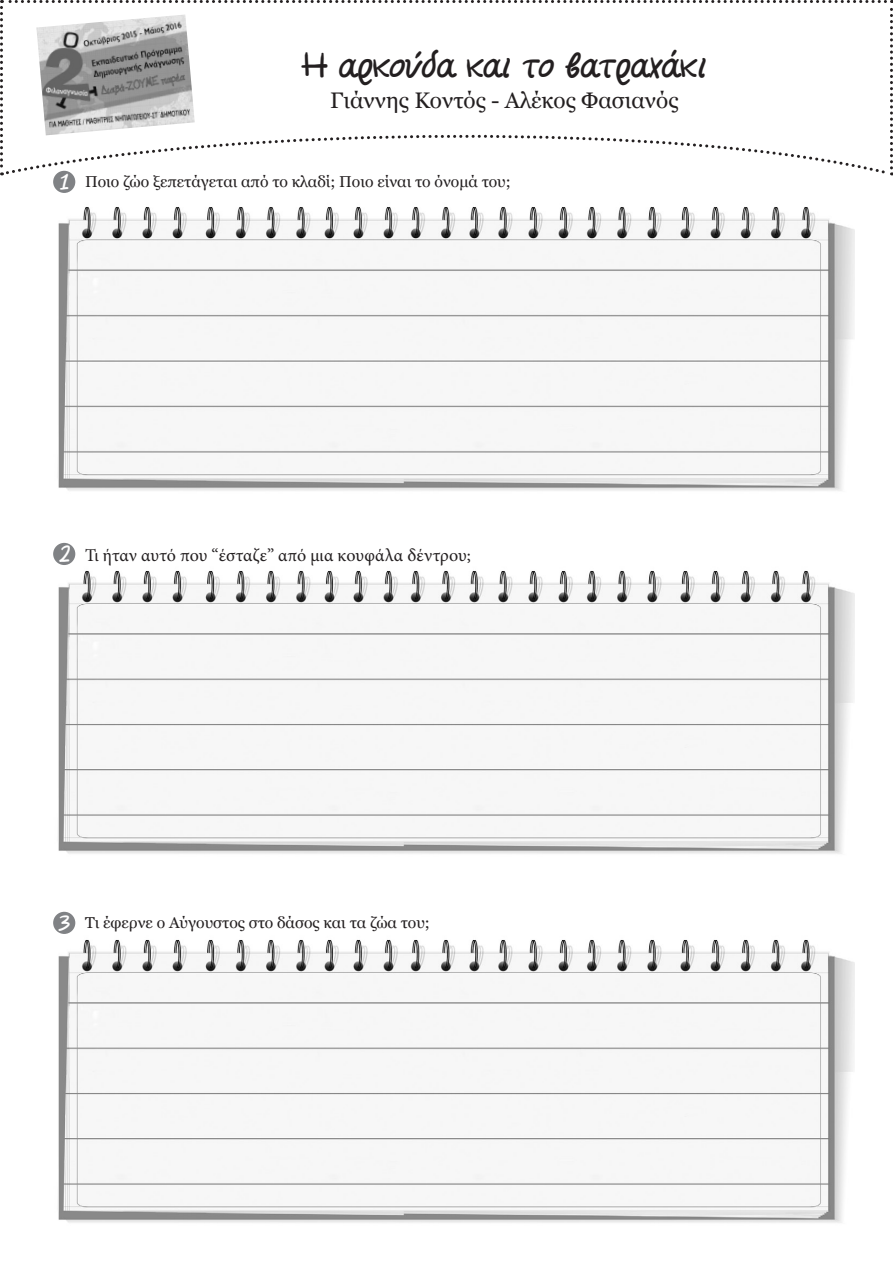
<style>
.page{position:relative;width:893px;height:1263px;background:#fff}
.page>*{position:absolute;margin:0;border:0;box-sizing:border-box;transform-origin:0 0}
.t1{font:33px "CF Kouroudis Graffiti";color:#231f20}
.t2{font:22.5px "Georgia";color:#231f20}
.t3{font:20.85px "CF Kouroudis Graffiti";color:#fff}
.t4{font:18px "Minion Pro";color:#231f20}
.t5{font:15.75px "Georgia";color:#231f20}
</style>
<div class="page">
<svg style="left:0;top:0;width:893px;height:175px"></svg>
<img style="left:58px;top:207px;width:797px;height:284px">
<div style="left:53px;top:171px;width:22px;height:22px;background:#808285;border-radius:50%"></div>
<img style="left:58px;top:560px;width:797px;height:294px">
<div style="left:53px;top:543px;width:22px;height:22px;background:#808285;border-radius:50%"></div>
<img style="left:58px;top:929px;width:797px;height:294px">
<div style="left:53px;top:912px;width:22px;height:22px;background:#808285;border-radius:50%"></div>
<p class="t1" style="left:302px;top:44px;width:407px">Η αρκούδα και το βατραχάκι</p>
<p class="t2" style="left:330px;top:88px;width:350px">Γιάννης Κοντός - Αλέκος Φασιανός</p>
<p class="t3" style="left:60px;top:169px;width:9px">1</p>
<p class="t5" style="left:85px;top:173px;width:427px">Ποιο ζώο ξεπετάγεται από το κλαδί; Ποιο είναι το όνομά του;</p>
<p class="t3" style="left:59px;top:541px;width:12px">2</p>
<p class="t4" style="left:85px;top:543px;width:387px">Τι ήταν αυτό που “έσταζε” από μια κουφάλα δέντρου;</p>
<p class="t3" style="left:58px;top:909px;width:13px">3</p>
<p class="t5" style="left:85px;top:914px;width:346px">Τι έφερνε ο Αύγουστος στο δάσος και τα ζώα του;</p>
</div>
